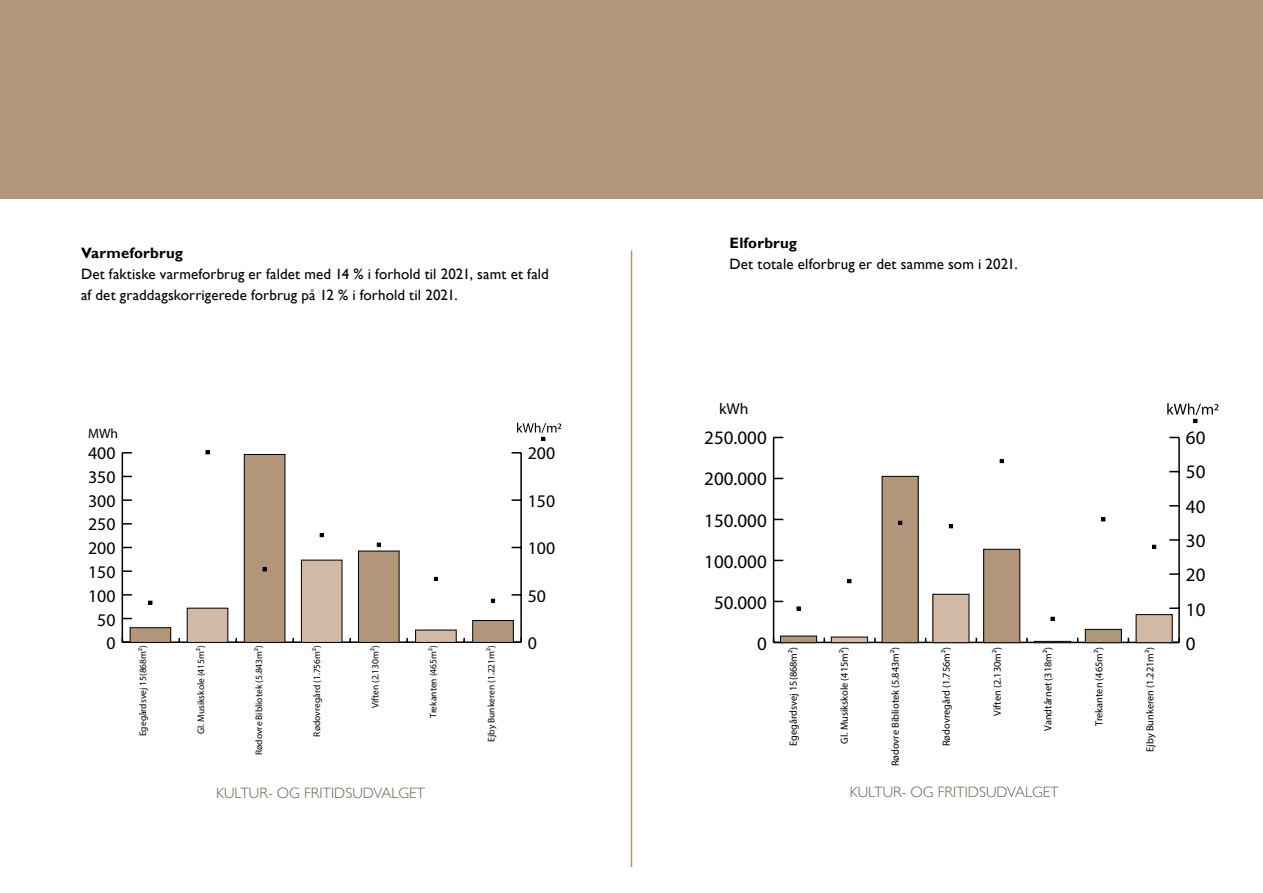
<style>
.page{position:relative;width:1263px;height:893px;background:#fff}
.page>*{position:absolute;margin:0;border:0;box-sizing:border-box;transform-origin:0 0}
.t1{font:19.05px "Myriad Pro";color:#000}
.t2{font:17.85px "Myriad Pro";color:#000}
.t3{font:15.75px "Myriad Pro";color:#000}
.Sidefod{font:15px/21px "Gill Sans";letter-spacing:.01em;color:#000}
.t4{font:300 15px "Gill Sans";color:#5c6852}
.Sidefod_overskrift{font:700 15px "Gill Sans";letter-spacing:.01em;color:#000}
.t5{font:13.65px "Myriad Pro";color:#000}
.t6{font:10.35px "Myriad Pro";color:#000}
.t7{font:9.45px "Myriad Pro";color:#000}
</style>
<div class="page">
<div style="left:0;top:0;width:1263px;height:198px;background:#b29679"></div>
<hr style="left:122px;top:641px;width:399px;height:2px;background:#000">
<hr style="left:122px;top:453px;width:1px;height:189px;background:#000">
<svg style="left:123px;top:638px;width:7px;height:4px"></svg>
<svg style="left:123px;top:594px;width:9px;height:2px"></svg>
<svg style="left:123px;top:570px;width:9px;height:2px"></svg>
<svg style="left:123px;top:523px;width:9px;height:2px"></svg>
<svg style="left:123px;top:499px;width:9px;height:2px"></svg>
<svg style="left:122px;top:452px;width:10px;height:2px"></svg>
<hr style="left:520px;top:453px;width:2px;height:189px;background:#000">
<svg style="left:512px;top:594px;width:8px;height:2px"></svg>
<svg style="left:512px;top:499px;width:8px;height:2px"></svg>
<svg style="left:512px;top:452px;width:9px;height:2px"></svg>
<div style="left:130px;top:628px;width:41px;height:14px;background:#b2967a"></div>
<div style="left:130px;top:627px;width:41px;height:16px;border:1px solid #000"></div>
<div style="left:187px;top:608px;width:41px;height:34px;background:#d2b9a5"></div>
<div style="left:187px;top:608px;width:41px;height:35px;border:1px solid #000"></div>
<div style="left:244px;top:454px;width:41px;height:188px;background:#b2967a"></div>
<div style="left:244px;top:454px;width:41px;height:189px;border:1px solid #000"></div>
<div style="left:301px;top:560px;width:41px;height:82px;background:#d2b9a5"></div>
<div style="left:301px;top:560px;width:41px;height:83px;border:1px solid #000"></div>
<div style="left:358px;top:551px;width:41px;height:91px;background:#b2967a"></div>
<div style="left:358px;top:551px;width:41px;height:92px;border:1px solid #000"></div>
<div style="left:416px;top:630px;width:40px;height:12px;background:#d2b9a5"></div>
<div style="left:415px;top:630px;width:42px;height:13px;border:1px solid #000"></div>
<div style="left:473px;top:620px;width:40px;height:22px;background:#b2967a"></div>
<div style="left:472px;top:620px;width:42px;height:23px;border:1px solid #000"></div>
<svg style="left:148px;top:601px;width:4px;height:4px"></svg>
<svg style="left:206px;top:450px;width:3px;height:4px"></svg>
<svg style="left:263px;top:567px;width:4px;height:4px"></svg>
<svg style="left:320px;top:533px;width:4px;height:4px"></svg>
<svg style="left:377px;top:543px;width:4px;height:4px"></svg>
<svg style="left:434px;top:577px;width:4px;height:4px"></svg>
<svg style="left:491px;top:599px;width:4px;height:4px"></svg>
<svg style="left:517px;top:423px;width:44px;height:18px"></svg>
<hr style="left:631px;top:250px;width:1px;height:617px;background:#b19477">
<hr style="left:774px;top:642px;width:405px;height:1px;background:#000">
<hr style="left:773px;top:437px;width:1px;height:205px;background:#000">
<hr style="left:1178px;top:437px;width:2px;height:205px;background:#000">
<svg style="left:1172px;top:638px;width:8px;height:5px"></svg>
<svg style="left:1169px;top:607px;width:9px;height:2px"></svg>
<svg style="left:1169px;top:573px;width:9px;height:2px"></svg>
<svg style="left:1169px;top:539px;width:9px;height:2px"></svg>
<svg style="left:1169px;top:505px;width:9px;height:2px"></svg>
<div style="left:780px;top:636px;width:37px;height:7px;background:#b2967a"></div>
<div style="left:780px;top:636px;width:37px;height:7px;border:1px solid #000"></div>
<div style="left:831px;top:637px;width:36px;height:6px;background:#d2b9a5"></div>
<div style="left:831px;top:637px;width:37px;height:6px;border:1px solid #000"></div>
<div style="left:882px;top:476px;width:36px;height:167px;background:#b2967a"></div>
<div style="left:933px;top:594px;width:36px;height:49px;background:#d2b9a5"></div>
<div style="left:932px;top:594px;width:37px;height:49px;border:1px solid #000"></div>
<div style="left:984px;top:549px;width:36px;height:94px;background:#b2967a"></div>
<div style="left:983px;top:549px;width:37px;height:94px;border:1px solid #000"></div>
<div style="left:1034px;top:641px;width:37px;height:2px;border:1px solid #000"></div>
<div style="left:1085px;top:629px;width:36px;height:14px;background:#b2967a"></div>
<div style="left:1085px;top:629px;width:37px;height:14px;border:1px solid #000"></div>
<div style="left:1136px;top:615px;width:36px;height:28px;background:#d2b9a5"></div>
<div style="left:1136px;top:614px;width:36px;height:29px;border:1px solid #000"></div>
<svg style="left:796px;top:607px;width:4px;height:3px"></svg>
<svg style="left:847px;top:579px;width:4px;height:4px"></svg>
<svg style="left:898px;top:521px;width:4px;height:4px"></svg>
<svg style="left:949px;top:524px;width:4px;height:4px"></svg>
<svg style="left:1000px;top:459px;width:4px;height:4px"></svg>
<svg style="left:1050px;top:617px;width:4px;height:4px"></svg>
<svg style="left:1101px;top:517px;width:4px;height:4px"></svg>
<svg style="left:1152px;top:545px;width:4px;height:4px"></svg>
<svg style="left:1167px;top:403px;width:51px;height:20px"></svg>
<p class="Sidefod_overskrift" style="left:81px;top:244px;width:103px">Varmeforbrug</p>
<p class="Sidefod" style="left:81px;top:263px;width:469px">Det faktiske varmeforbrug er faldet med 14 % i forhold til 2021, samt et fald af det graddagskorrigerede forbrug på 12 % i forhold til 2021.</p>
<p class="Sidefod_overskrift" style="left:729px;top:234px;width:69px">Elforbrug</p>
<p class="Sidefod" style="left:729px;top:253px;width:290px">Det totale elforbrug er det samme som i 2021.</p>
<p class="t3" style="left:719px;top:399px;width:31px">kWh</p>
<p class="t5" style="left:88px;top:425px;width:31px">MWh</p>
<p class="t1" style="left:704px;top:426px;width:64px">250.000</p>
<p class="t1" style="left:1186px;top:426px;width:21px">60</p>
<p class="t2" style="left:88px;top:442px;width:29px">400</p>
<p class="t2" style="left:528px;top:442px;width:29px">200</p>
<p class="t2" style="left:88px;top:466px;width:29px">350</p>
<p class="t1" style="left:704px;top:467px;width:64px">200.000</p>
<p class="t1" style="left:1186px;top:460px;width:21px">50</p>
<p class="t2" style="left:88px;top:490px;width:29px">300</p>
<p class="t2" style="left:88px;top:513px;width:29px">250</p>
<p class="t2" style="left:528px;top:490px;width:29px">150</p>
<p class="t1" style="left:704px;top:508px;width:64px">150.000</p>
<p class="t1" style="left:1186px;top:495px;width:21px">40</p>
<p class="t2" style="left:88px;top:537px;width:29px">200</p>
<p class="t2" style="left:88px;top:561px;width:29px">150</p>
<p class="t2" style="left:528px;top:537px;width:29px">100</p>
<p class="t1" style="left:704px;top:549px;width:64px">100.000</p>
<p class="t1" style="left:1186px;top:529px;width:21px">30</p>
<p class="t1" style="left:1186px;top:563px;width:21px">20</p>
<p class="t2" style="left:88px;top:585px;width:29px">100</p>
<p class="t2" style="left:97px;top:609px;width:20px">50</p>
<p class="t2" style="left:528px;top:585px;width:20px">50</p>
<p class="t1" style="left:714px;top:591px;width:54px">50.000</p>
<p class="t1" style="left:1186px;top:598px;width:21px">10</p>
<p class="t2" style="left:106px;top:632px;width:11px">0</p>
<p class="t7" style="left:137px;top:736px;width:92px;rotate:-90deg">Egegårdsvej 15(868m²)</p>
<p class="t7" style="left:195px;top:734px;width:90px;rotate:-90deg">Gl. Musikskole (415m²)</p>
<p class="t7" style="left:253px;top:755px;width:111px;rotate:-90deg">Rødovre Bibliotek (5.843m²)</p>
<p class="t7" style="left:311px;top:736px;width:93px;rotate:-90deg">Rødovregård (1.756m²)</p>
<p class="t7" style="left:369px;top:708px;width:64px;rotate:-90deg">Viften (2.130m²)</p>
<p class="t7" style="left:427px;top:718px;width:74px;rotate:-90deg">Trekanten (465m²)</p>
<p class="t7" style="left:485px;top:742px;width:98px;rotate:-90deg">Ejby Bunkeren (1.221m²)</p>
<p class="t2" style="left:528px;top:632px;width:11px">0</p>
<p class="t1" style="left:757px;top:632px;width:11px">0</p>
<p class="t6" style="left:787px;top:746px;width:100px;rotate:-90deg">Egegårdsvej 15(868m²)</p>
<p class="t6" style="left:838px;top:744px;width:98px;rotate:-90deg">Gl. Musikskole (415m²)</p>
<p class="t6" style="left:889px;top:766px;width:121px;rotate:-90deg">Rødovre Bibliotek (5.843m²)</p>
<p class="t6" style="left:940px;top:746px;width:100px;rotate:-90deg">Rødovregård (1.756m²)</p>
<p class="t6" style="left:991px;top:716px;width:70px;rotate:-90deg">Viften (2.130m²)</p>
<p class="t6" style="left:1042px;top:731px;width:85px;rotate:-90deg">Vandtårnet (318m²)</p>
<p class="t6" style="left:1093px;top:726px;width:80px;rotate:-90deg">Trekanten (465m²)</p>
<p class="t6" style="left:1143px;top:752px;width:106px;rotate:-90deg">Ejby Bunkeren (1.221m²)</p>
<p class="t1" style="left:1186px;top:632px;width:11px">0</p>
<h3 class="t4" style="left:216px;top:784px;width:211px">KULTUR- OG FRITIDSUDVALGET</h3>
<h3 class="t4" style="left:850px;top:783px;width:211px">KULTUR- OG FRITIDSUDVALGET</h3>
</div>
